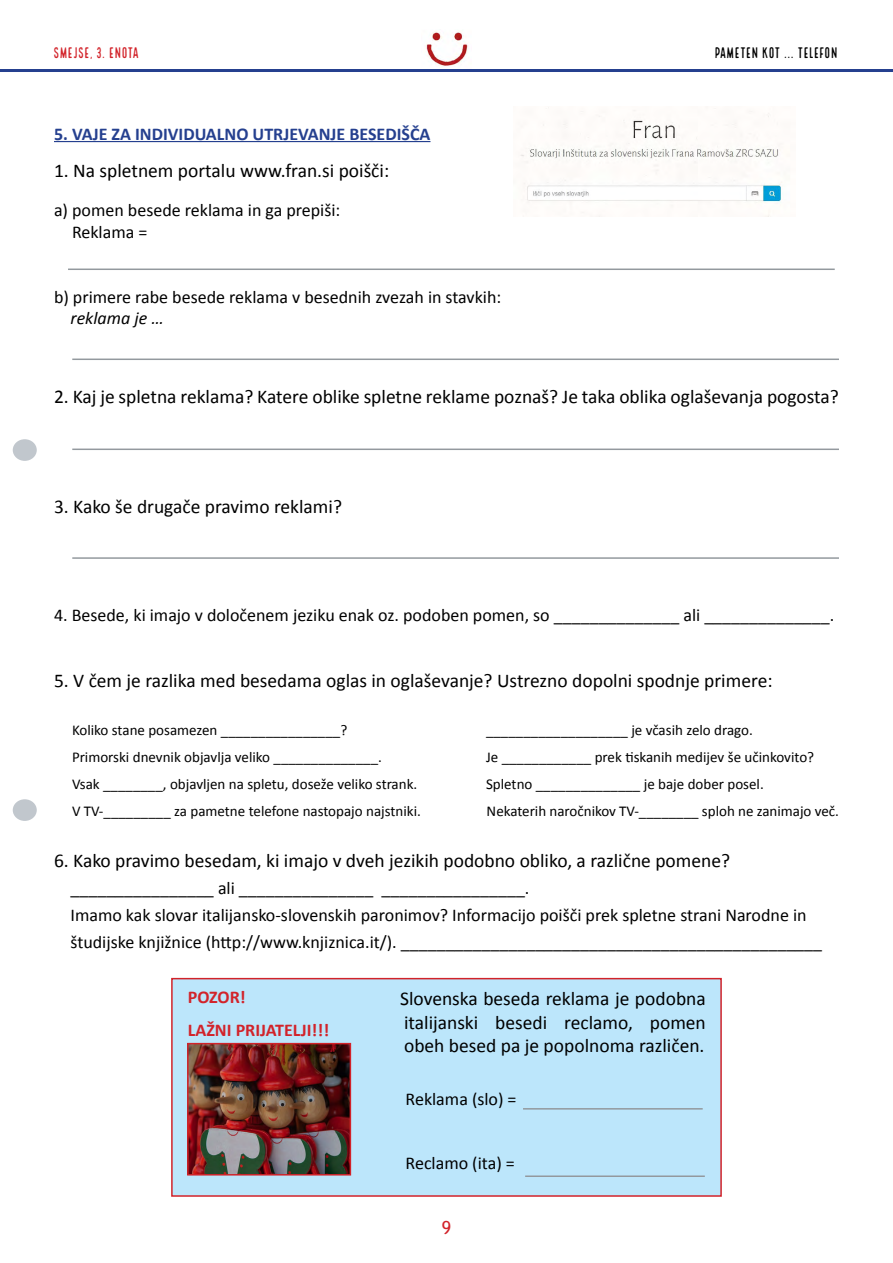
<style>
.page{position:relative;width:893px;height:1263px;background:#fff}
.page>*{position:absolute;margin:0;border:0;box-sizing:border-box;transform-origin:0 0}
.t1{font:19.5px/23.4px "Calibri";color:#000;text-align:justify}
.t2{font:18px/27px "Calibri";color:#000}
.t3{font:700 18px "Calibri";color:#25408f}
.t4{font:700 18px/32.4px "Calibri";color:#d2232a}
.t5{font:italic 18px "Calibri";color:#000}
.t6{font:18px "Trebuchet MS";color:#d2232a}
.t7{font:15px "Calibri";color:#000}
.t8{font:15px "Local Brewery Four";letter-spacing:-.01em;color:#000}
.t9{font:15px "Local Brewery Four";letter-spacing:-.01em;color:#d2232a}
</style>
<div class="page">
<img style="left:426px;top:31px;width:43px;height:35px">
<hr style="left:0;top:69px;width:893px;height:3px;background:#25408f">
<div style="left:13px;top:439px;width:24px;height:22px;background:#c1c7cd;border-radius:50%"></div>
<div style="left:13px;top:799px;width:24px;height:22px;background:#c1c7cd;border-radius:50%"></div>
<hr style="left:54px;top:141px;width:376px;height:1px;background:#25408f">
<hr style="left:68px;top:269px;width:767px;height:1px;background:#93999e">
<hr style="left:72px;top:359px;width:767px;height:1px;background:#93999e">
<hr style="left:72px;top:449px;width:767px;height:1px;background:#93999e">
<hr style="left:72px;top:557px;width:767px;height:2px;background:#93999e">
<img style="left:520px;top:107px;width:262px;height:109px">
<div style="left:171px;top:978px;width:551px;height:219px;background:#bce6fb;border:2px solid #d2232a"></div>
<img style="left:190px;top:1046px;width:158px;height:126px">
<div style="left:187px;top:1043px;width:164px;height:132px;border:2px solid #d2232a"></div>
<hr style="left:523px;top:1108px;width:180px;height:1px;background:#93999e">
<hr style="left:525px;top:1175px;width:180px;height:2px;background:#93999e">
<p class="t9" style="left:53px;top:45px;width:87px">SMEJSE, 3. ENOTA</p>
<p class="t8" style="left:714px;top:45px;width:125px">PAMETEN KOT ... TELEFON</p>
<p class="t3" style="left:54px;top:122px;width:378px">5. VAJE ZA INDIVIDUALNO UTRJEVANJE BESEDIŠČA</p>
<p class="t1" style="left:54px;top:159px;width:337px">1. Na spletnem portalu www.fran.si poišči:</p>
<p class="t2" style="left:72px;top:200px;width:270px;line-height:21.6px;text-indent:-18px">a) pomen besede reklama in ga prepiši:<br>Reklama =</p>
<p class="t2" style="left:54px;top:283px;width:449px">b) primere rabe besede reklama v besednih zvezah in stavkih:</p>
<p class="t5" style="left:71px;top:306px;width:95px">reklama je …</p>
<p class="t1" style="left:54px;top:385px;width:786px">2. Kaj je spletna reklama? Katere oblike spletne reklame poznaš? Je taka oblika oglaševanja pogosta?</p>
<p class="t1" style="left:54px;top:495px;width:290px">3. Kako še drugače pravimo reklami?</p>
<p class="t2" style="left:54px;top:601px;width:782px">4. Besede, ki imajo v določenem jeziku enak oz. podoben pomen, so ______________ ali ______________.</p>
<p class="t1" style="left:54px;top:669px;width:720px">5. V čem je razlika med besedama oglas in oglaševanje? Ustrezno dopolni spodnje primere:</p>
<p class="t7" style="left:72px;top:721px;width:277px">Koliko stane posamezen ________________?</p>
<p class="t7" style="left:486px;top:721px;width:268px">___________________ je včasih zelo drago.</p>
<p class="t7" style="left:72px;top:748px;width:311px">Primorski dnevnik objavlja veliko ______________.</p>
<p class="t7" style="left:486px;top:748px;width:330px">Je ____________ prek tiskanih medijev še učinkovito?</p>
<p class="t7" style="left:72px;top:775px;width:347px">Vsak ________, objavljen na spletu, doseže veliko strank.</p>
<p class="t7" style="left:486px;top:775px;width:279px">Spletno ______________ je baje dober posel.</p>
<p class="t7" style="left:72px;top:802px;width:350px">V TV-_________ za pametne telefone nastopajo najstniki.</p>
<p class="t7" style="left:487px;top:802px;width:354px">Nekaterih naročnikov TV-________ sploh ne zanimajo več.</p>
<p class="t1" style="left:54px;top:849px;width:678px">6. Kako pravimo besedam, ki imajo v dveh jezikih podobno obliko, a različne pomene?</p>
<p class="t2" style="left:71px;top:874px;width:753px">________________ ali _______________ ________________.<br>Imamo kak slovar italijansko-slovenskih paronimov? Informacijo poišči prek spletne strani Narodne in študijske knjižnice (http://www.knjiznica.it/). _______________________________________________</p>
<p class="t4" style="left:188px;top:981px;width:143px">POZOR!<br>LAŽNI PRIJATELJI!!!</p>
<p class="t1" style="left:400px;top:987px;width:307px">Slovenska beseda reklama je podobna italijanski besedi reclamo, pomen obeh besed pa je popolnoma različen.</p>
<p class="t2" style="left:406px;top:1085px;width:113px">Reklama (slo) =</p>
<p class="t2" style="left:406px;top:1150px;width:111px">Reclamo (ita) =</p>
<p class="t6" style="left:442px;top:1217px;width:11px">9</p>
</div>
